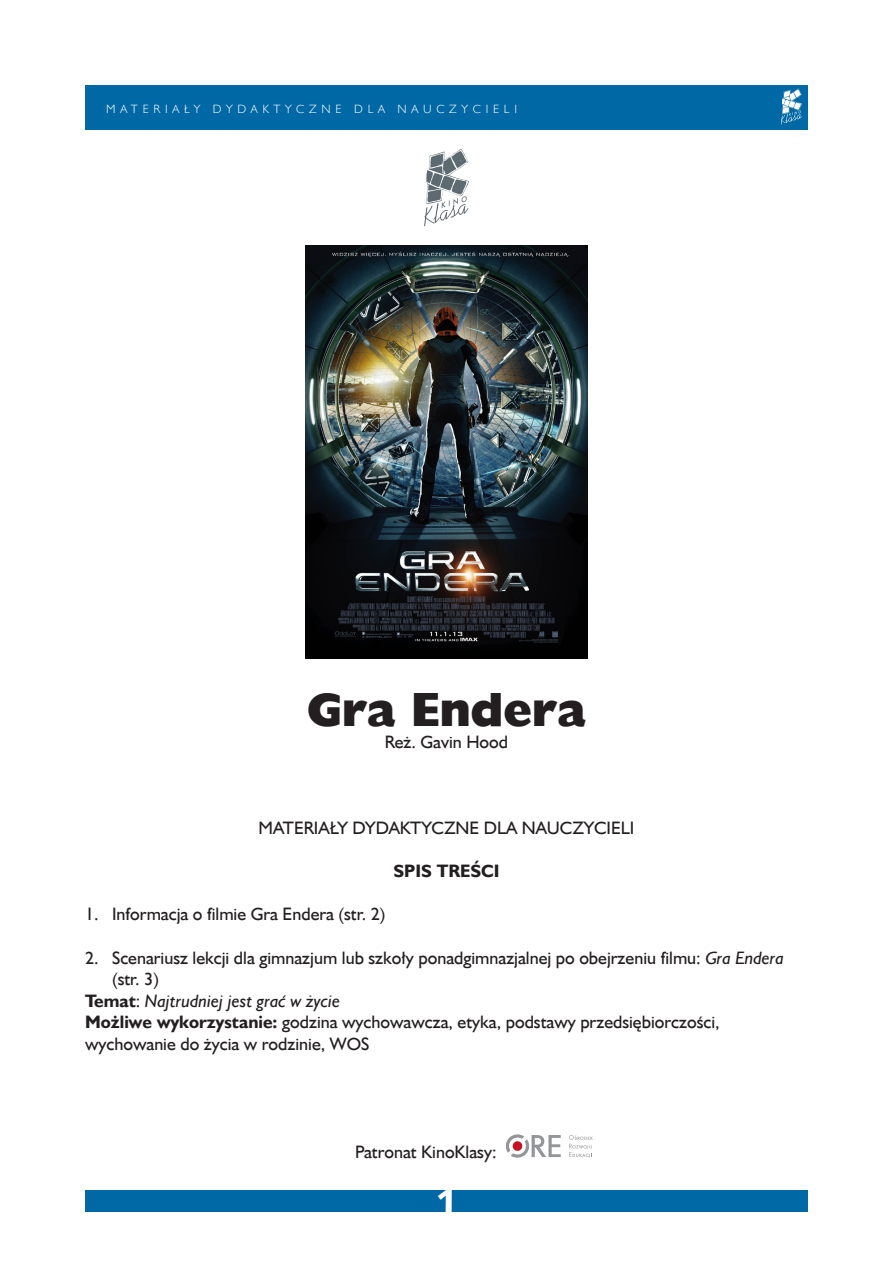
<style>
.page{position:relative;width:893px;height:1263px;background:#fff}
.page>*{position:absolute;margin:0;border:0;box-sizing:border-box;transform-origin:0 0}
.t1{font:48px "Humanst 521 X Bd EU Normal";color:#231f20}
.t2{font:34.5px "Humanst 531 Blk EU Normal";color:#fff}
.Tekst{font:18px/21.6px "Humanst 521 EU Normal";color:#231f20}
.t3{font:18px "Humanst 521 EU Bold";color:#231f20}
.t4{font:12px "Humanst 521 Lt EU Normal";letter-spacing:.4em;color:#fff}
.s1{font-family:"Humanst 521 EU Italic"}
.s2{font-family:"Humanst 521 EU Bold"}
</style>
<div class="page">
<div style="left:85px;top:1190px;width:723px;height:21px;background:#0068a5"></div>
<div style="left:85px;top:85px;width:723px;height:45px;background:#0068a5"></div>
<img style="left:781px;top:88px;width:21px;height:37px">
<img style="left:306px;top:246px;width:281px;height:412px">
<svg style="left:424px;top:149px;width:45px;height:77px"></svg>
<svg style="left:505px;top:1134px;width:56px;height:24px"></svg>
<svg style="left:569px;top:1135px;width:24px;height:22px"></svg>
<p class="t4" style="left:106px;top:102px;width:412px">MATERIAŁY DYDAKTYCZNE DLA NAUCZYCIELI</p>
<p class="t1" style="left:307px;top:679px;width:280px">Gra Endera</p>
<p class="Tekst" style="left:385px;top:730px;width:125px">Reż. Gavin Hood</p>
<p class="Tekst" style="left:259px;top:817px;width:377px">MATERIAŁY DYDAKTYCZNE DLA NAUCZYCIELI</p>
<p class="t3" style="left:393px;top:860px;width:108px">SPIS TREŚCI</p>
<p class="Tekst" style="left:85px;top:903px;width:302px">1. Informacja o filmie Gra Endera (str. 2)</p>
<p class="Tekst" style="left:112px;top:946px;width:673px;text-indent:-27px">2. Scenariusz lekcji dla gimnazjum lub szkoły ponadgimnazjalnej po obejrzeniu filmu: <span class="s1">Gra Endera </span>(str. 3)</p>
<p class="Tekst" style="left:85px;top:990px;width:636px"><span class="s2">Temat</span>: <span class="s1">Najtrudniej jest grać w życie<br></span><span class="s2">Możliwe wykorzystanie:</span> godzina wychowawcza, etyka, podstawy przedsiębiorczości, wychowanie do życia w rodzinie, WOS</p>
<p class="Tekst" style="left:355px;top:1141px;width:143px">Patronat KinoKlasy:</p>
<p class="t2" style="left:436px;top:1179px;width:23px">1</p>
</div>
